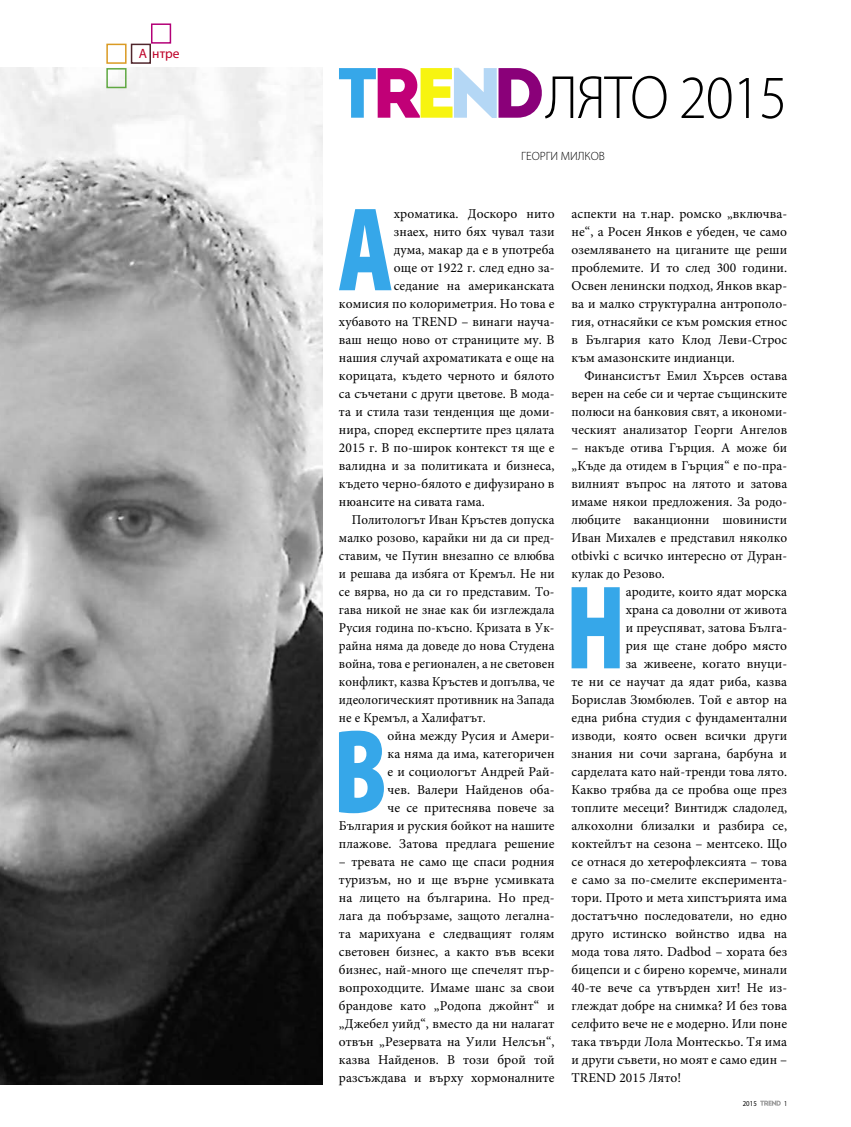
<style>
.page{position:relative;width:851px;height:1127px;background:#fff}
.page>*{position:absolute;margin:0;border:0;box-sizing:border-box;transform-origin:0 0}
.t1{font:900 semi-condensed 120.3px "Myriad Pro";color:#36a7e9;scale:.75 1}
.t2{font:300 61.5px "Myriad Pro";letter-spacing:-.02em;color:#000;scale:.93 1}
.t3{font:13.5px/18px "Minion Pro";letter-spacing:.005em;color:#000;text-align:justify}
.t4{font:13.5px "Minion Pro";letter-spacing:.005em;color:#000;scale:.96 1}
.t5{font:13.5px "Myriad Pro";color:#be0027}
.t6{font:300 12px "Myriad Pro";color:#000}
.t7{font:7.5px "Myriad Pro";color:#000;scale:.9 1}
.t8{font:7.5px "Myriad Pro";color:#000;scale:.8 1}
</style>
<div class="page">
<img style="left:0;top:68px;width:322px;height:1016px">
<div style="left:151px;top:23px;width:20px;height:21px;border:2px solid #b30077"></div>
<div style="left:131px;top:44px;width:20px;height:20px;border:2px solid #50262c"></div>
<div style="left:106px;top:44px;width:20px;height:20px;border:2px solid #da9a23"></div>
<div style="left:106px;top:68px;width:20px;height:20px;border:2px solid #5fa841"></div>
<svg style="left:760px;top:1100px;width:21px;height:6px"></svg>
<svg style="left:339px;top:68px;width:203px;height:50px"></svg>
<p class="t5" style="left:139px;top:45px;width:42px">A нтре</p>
<p class="t2" style="left:545px;top:60px;width:261px">лято 2015</p>
<p class="t6" style="left:521px;top:149px;width:85px">ГЕОРГИ МИЛКОВ</p>
<p class="t1" style="left:338px;top:170px;width:75px">А</p>
<p class="t3" style="left:394px;top:205px;width:162px">хроматика. Доскоро нито</p>
<p class="t3" style="left:394px;top:223px;width:162px">знаех, нито бях чувал тази</p>
<p class="t3" style="left:394px;top:241px;width:162px">дума, макар да е в употреба</p>
<p class="t3" style="left:394px;top:259px;width:162px">още от 1922 г. след едно за-</p>
<p class="t3" style="left:394px;top:277px;width:162px">седание на американската</p>
<p class="t3" style="left:339px;top:295px;width:217px">комисия по колориметрия. Но това е</p>
<p class="t3" style="left:339px;top:313px;width:217px">хубавото на TREND – винаги науча-</p>
<p class="t3" style="left:339px;top:331px;width:217px">ваш нещо ново от страниците му. В</p>
<p class="t3" style="left:339px;top:349px;width:217px">нашия случай ахроматиката е още на</p>
<p class="t3" style="left:339px;top:367px;width:217px">корицата, където черното и бялото</p>
<p class="t3" style="left:339px;top:385px;width:217px">са съчетани с други цветове. В мода-</p>
<p class="t3" style="left:339px;top:403px;width:217px">та и стила тази тенденция ще доми-</p>
<p class="t3" style="left:339px;top:421px;width:217px">нира, според експертите през цялата</p>
<p class="t3" style="left:339px;top:439px;width:217px">2015 г. В по-широк контекст тя ще е</p>
<p class="t3" style="left:339px;top:457px;width:217px">валидна и за политиката и бизнеса,</p>
<p class="t3" style="left:339px;top:475px;width:217px">където черно-бялото е дифузирано в</p>
<p class="t3" style="left:339px;top:493px;width:147px">нюансите на сивата гама.</p>
<p class="t4" style="left:351px;top:511px;width:213px">Политологът Иван Кръстев допуска</p>
<p class="t4" style="left:339px;top:529px;width:226px">малко розово, карайки ни да си пред-</p>
<p class="t4" style="left:339px;top:547px;width:226px">ставим, че Путин внезапно се влюбва</p>
<p class="t4" style="left:339px;top:565px;width:226px">и решава да избяга от Кремъл. Не ни</p>
<p class="t4" style="left:339px;top:583px;width:226px">се вярва, но да си го представим. То-</p>
<p class="t4" style="left:339px;top:601px;width:226px">гава никой не знае как би изглеждала</p>
<p class="t4" style="left:339px;top:619px;width:226px">Русия година по-късно. Кризата в Ук-</p>
<p class="t4" style="left:339px;top:637px;width:226px">райна няма да доведе до нова студена</p>
<p class="t4" style="left:339px;top:655px;width:226px">война, това е регионален, а не световен</p>
<p class="t4" style="left:339px;top:673px;width:226px">конфликт, казва Кръстев и допълва, че</p>
<p class="t4" style="left:339px;top:691px;width:226px">идеологическият противник на Запада</p>
<p class="t4" style="left:339px;top:709px;width:154px">не е Кремъл, а Халифатът.</p>
<p class="t1" style="left:333px;top:692px;width:73px">В</p>
<p class="t3" style="left:339px;top:727px;width:217px;text-align:right">ойна между Русия и Амери-<br>ка няма да има, категоричен<br>е и социологът Андрей Рай-<br>чев. Валери Найденов оба-<br>че се притеснява повече за<br>България и руския бойкот на нашите плажове. Затова предлага решение</p>
<p class="t3" style="left:339px;top:853px;width:217px">– тревата не само ще спаси родния туризъм, но и ще върне усмивката на лицето на българина. Но пред&shy;лага да побързаме, защото легална&shy;та марихуана е следващият голям световен бизнес, а както във всеки бизнес, най-много ще спечелят пър&shy;вопроходците. Имаме шанс за свои брандове като „Родопа джойнт“ и „Джебел уийд“, вместо да ни налагат отвън „Резервата на Уили Нелсън“, казва Найденов. В този брой той разсъждава и върху хормоналните</p>
<p class="t3" style="left:571px;top:205px;width:217px">аспекти на т.нар. ромско „включва-</p>
<p class="t3" style="left:571px;top:223px;width:217px">не“, а Росен Янков е убеден, че само</p>
<p class="t3" style="left:571px;top:241px;width:217px">оземляването на циганите ще реши</p>
<p class="t3" style="left:571px;top:259px;width:217px">проблемите. И то след 300 години.</p>
<p class="t3" style="left:571px;top:277px;width:217px">Освен ленински подход, Янков вкар-</p>
<p class="t3" style="left:571px;top:295px;width:217px">ва и малко структурална антрополо-</p>
<p class="t3" style="left:571px;top:313px;width:217px">гия, отнасяйки се към ромския етнос</p>
<p class="t3" style="left:571px;top:331px;width:217px">в България като Клод Леви-Строс</p>
<p class="t3" style="left:571px;top:349px;width:165px">към амазонските индианци.</p>
<p class="t3" style="left:584px;top:367px;width:204px">Финансистът Емил Хърсев остава</p>
<p class="t3" style="left:571px;top:385px;width:217px">верен на себе си и чертае същинските</p>
<p class="t3" style="left:571px;top:403px;width:217px">полюси на банковия свят, а икономи-</p>
<p class="t3" style="left:571px;top:421px;width:217px">ческият анализатор Георги Ангелов</p>
<p class="t3" style="left:571px;top:439px;width:217px">– накъде отива Гърция. А може би „Къде да отидем в Гърция“ е по-пра&shy;вилният въпрос на лятото и затова имаме някои предложения. За родо&shy;любците ваканционни шовинисти Иван Михалев е представил няколко otbivki с всичко интересно от Дуран&shy;кулак до Резово.</p>
<p class="t1" style="left:566px;top:548px;width:80px">Н</p>
<p class="t3" style="left:625px;top:583px;width:163px">ародите, които ядат морска</p>
<p class="t3" style="left:625px;top:601px;width:163px">храна са доволни от живота</p>
<p class="t3" style="left:625px;top:619px;width:163px">и преуспяват, затова Бълга-</p>
<p class="t3" style="left:625px;top:637px;width:163px">рия ще стане добро място</p>
<p class="t3" style="left:625px;top:655px;width:163px">за живеене, когато внуци-</p>
<p class="t3" style="left:571px;top:673px;width:217px">те ни се научат да ядат риба, казва</p>
<p class="t3" style="left:571px;top:691px;width:217px">Борислав Зюмбюлев. Той е автор на</p>
<p class="t3" style="left:571px;top:709px;width:217px">една рибна студия с фундаментални</p>
<p class="t3" style="left:571px;top:727px;width:217px">изводи, която освен всички други</p>
<p class="t3" style="left:571px;top:745px;width:217px">знания ни сочи заргана, барбуна и</p>
<p class="t3" style="left:571px;top:763px;width:217px">сарделата като най-тренди това лято.</p>
<p class="t3" style="left:571px;top:781px;width:217px">Какво трябва да се пробва още през</p>
<p class="t3" style="left:571px;top:799px;width:217px">топлите месеци? Винтидж сладолед,</p>
<p class="t3" style="left:571px;top:817px;width:217px">алкохолни близалки и разбира се,</p>
<p class="t3" style="left:571px;top:835px;width:217px">коктейлът на сезона – ментсеко. Що</p>
<p class="t3" style="left:571px;top:853px;width:217px">се отнася до хетерофлексията – това</p>
<p class="t3" style="left:571px;top:871px;width:217px">е само за по-смелите експеримента-</p>
<p class="t3" style="left:571px;top:889px;width:217px">тори. Прото и мета хипстърията има</p>
<p class="t3" style="left:571px;top:907px;width:217px">достатъчно последователи, но едно</p>
<p class="t3" style="left:571px;top:925px;width:217px">друго истинско войнство идва на</p>
<p class="t3" style="left:571px;top:943px;width:217px">мода това лято. Dadbod – хората без</p>
<p class="t3" style="left:571px;top:961px;width:217px">бицепси и с бирено коремче, минали</p>
<p class="t3" style="left:571px;top:979px;width:217px">40-те вече са утвърден хит! Не из-</p>
<p class="t3" style="left:571px;top:997px;width:217px">глеждат добре на снимка? И без това</p>
<p class="t3" style="left:571px;top:1015px;width:217px">селфито вече не е модерно. Или поне</p>
<p class="t3" style="left:571px;top:1033px;width:217px">така твърди Лола Монтескьо. Тя има</p>
<p class="t3" style="left:571px;top:1051px;width:217px">и други съвети, но моят е само един –</p>
<p class="t3" style="left:571px;top:1069px;width:111px">TREND 2015 Лято!</p>
<p class="t7" style="left:742px;top:1098px;width:17px">2015</p>
<p class="t8" style="left:784px;top:1098px;width:5px">1</p>
</div>
